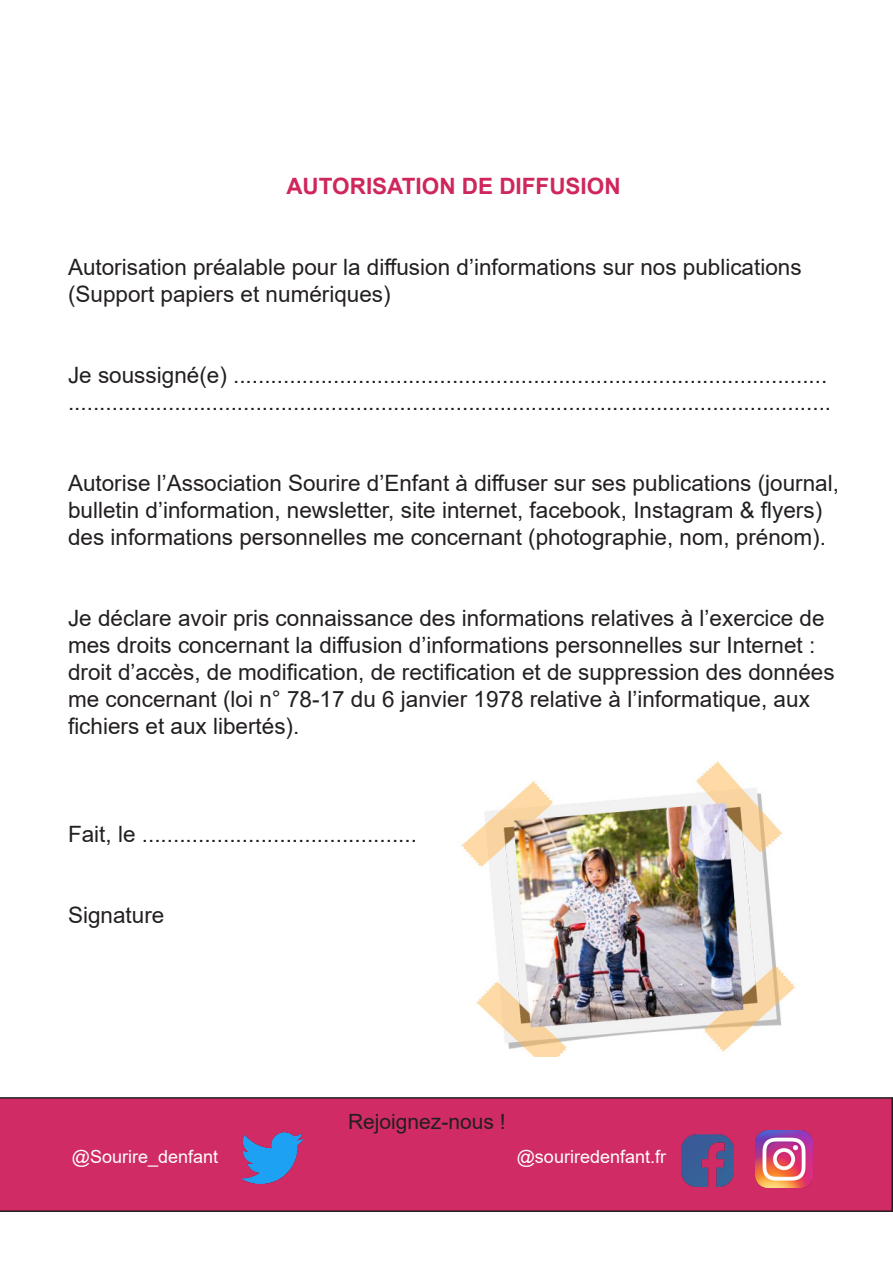
<style>
.page{position:relative;width:893px;height:1263px;background:#fff}
.page>*{position:absolute;margin:0;border:0;box-sizing:border-box;transform-origin:0 0}
.t1{font:22.5px/27px "Arial";color:#231f20}
.t2{font:700 22.5px "Arial";color:#cf265c}
.t3{font:21px "Arial";color:#231f20}
.t4{font:18px "Arial";color:#fff}
</style>
<div class="page">
<div style="left:0;top:1097px;width:893px;height:115px;background:#d02b64"></div>
<img style="left:677px;top:1130px;width:61px;height:61px">
<img style="left:242px;top:1132px;width:60px;height:51px">
<img style="left:755px;top:1131px;width:58px;height:57px">
<img style="left:461px;top:761px;width:335px;height:296px">
<p class="t2" style="left:286px;top:170px;width:336px">AUTORISATION DE DIFFUSION</p>
<p class="t1" style="left:68px;top:253px;width:735px">Autorisation préalable pour la diffusion d’informations sur nos publications (Support papiers et numériques)</p>
<p class="t1" style="left:68px;top:361px;width:761px">Je soussigné(e) ...............................................................................................</p>
<p class="t1" style="left:68px;top:388px;width:765px">..........................................................................................................................</p>
<p class="t1" style="left:68px;top:469px;width:772px">Autorise l’Association Sourire d’Enfant à diffuser sur ses publications (journal, bulletin d’information, newsletter, site internet, facebook, Instagram &amp; flyers) des informations personnelles me concernant (photographie, nom, prénom).</p>
<p class="t1" style="left:68px;top:604px;width:768px">Je déclare avoir pris connaissance des informations relatives à l’exercice de mes droits concernant la diffusion d’informations personnelles sur Internet : droit d’accès, de modification, de rectification et de suppression des données me concernant (loi n° 78-17 du 6 janvier 1978 relative à l’informatique, aux fichiers et aux libertés).</p>
<p class="t1" style="left:68px;top:820px;width:350px">Fait, le ............................................</p>
<p class="t1" style="left:68px;top:901px;width:98px">Signature</p>
<p class="t3" style="left:348px;top:1107px;width:159px">Rejoignez-nous !</p>
<p class="t4" style="left:72px;top:1144px;width:148px">@Sourire_denfant</p>
<p class="t4" style="left:517px;top:1144px;width:151px">@souriredenfant.fr</p>
</div>
